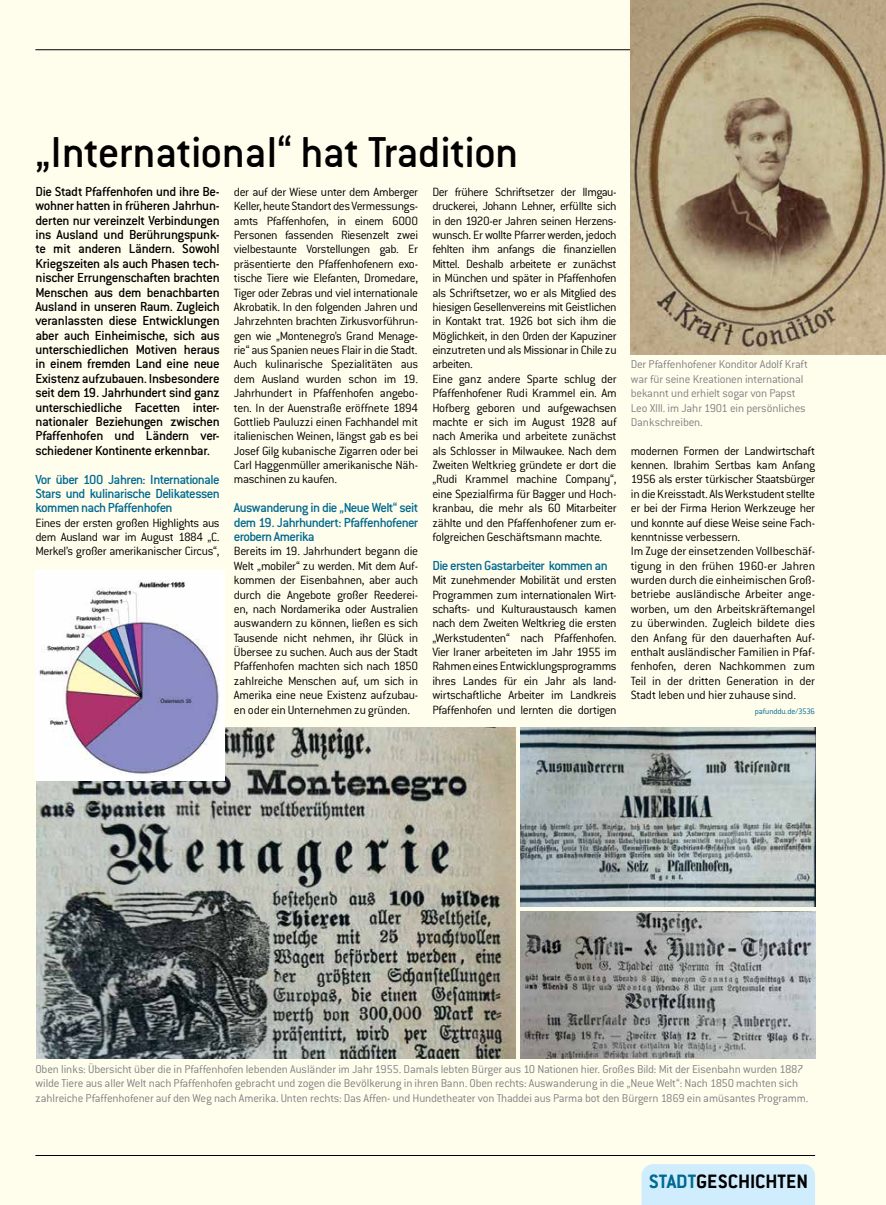
<style>
.page{position:relative;width:886px;height:1205px;background:#fffdec}
.page>*{position:absolute;margin:0;border:0;box-sizing:border-box;transform-origin:0 0}
.t1{font:500 47.5px "Conduit ITC Std";letter-spacing:-.015em;color:#000}
.t2{font:700 21.25px "Conduit ITC Std";color:#000}
.t3{font:500 14.38px/14.4px "Conduit ITC Std";letter-spacing:-.025em;color:#000;text-align:justify}
.t4{font:500 14.38px/14.4px "Conduit ITC Std";letter-spacing:-.045em;color:#006991;text-align:justify}
.t5{font:300 13.12px/14.4px "Conduit ITC Std";letter-spacing:-.02em;color:#000;text-align:justify}
.t6{font:300 12.5px/14.4px "Conduit ITC Std";letter-spacing:-.015em;color:#808285}
.t7{font:300 8.75px "Conduit ITC Std";letter-spacing:-.015em;color:#006991}
.s1{color:#006991}
</style>
<div class="page">
<hr style="left:35px;top:50px;width:706px;height:1px;background:#000">
<hr style="left:35px;top:1155px;width:780px;height:1px;background:#000">
<div style="left:641px;top:1164px;width:174px;height:41px;background:#cfedfc"></div>
<img style="left:37px;top:728px;width:479px;height:330px">
<img style="left:631px;top:0;width:255px;height:354px">
<img style="left:520px;top:912px;width:295px;height:146px">
<div style="left:35px;top:570px;width:190px;height:210px;background:#fff"></div>
<img style="left:39px;top:580px;width:181px;height:195px">
<img style="left:520px;top:728px;width:295px;height:178px">
<h1 class="t1" style="left:35px;top:124px;width:485px">„International“ hat Tradition</h1>
<p class="t3" style="left:35px;top:184px;width:186px">Die Stadt Pfaffenhofen und ihre Be&shy;wohner hatten in früheren Jahrhun&shy;derten nur vereinzelt Verbindungen ins Ausland und Berührungspunk&shy;te mit anderen Ländern. Sowohl Kriegszeiten als auch Phasen tech&shy;nischer Errungenschaften brachten Menschen aus dem benachbarten Ausland in unseren Raum. Zugleich veranlassten diese Entwicklungen aber auch Einheimische, sich aus unterschiedlichen Motiven heraus in einem fremden Land eine neue Existenz aufzubauen. Insbesondere seit dem 19. Jahrhundert sind ganz unterschiedliche Facetten inter&shy;nationaler Beziehungen zwischen Pfaffenhofen und Ländern ver&shy;schiedener Kontinente erkennbar.</p>
<p class="t4" style="left:35px;top:471px;width:186px">Vor über 100 Jahren: Internationale Stars und kulinarische Delikatessen kommen nach Pfaffenhofen</p>
<p class="t5" style="left:35px;top:515px;width:186px">Eines der ersten großen Highlights aus dem Ausland war im August 1884 „C.<br>Merkel’s großer amerikanischer Circus“,</p>
<p class="t5" style="left:234px;top:184px;width:186px">der auf der Wiese unter dem Amberger Keller, heute Standort des Vermessungs&shy;amts Pfaffenhofen, in einem 6000<br>Personen fassenden Riesenzelt zwei vielbestaunte Vorstellungen gab. Er präsentierte den Pfaffenhofenern exo&shy;tische Tiere wie Elefanten, Dromedare, Tiger oder Zebras und viel internationale Akrobatik. In den folgenden Jahren und Jahrzehnten brachten Zirkusvorführun&shy;gen wie „Montenegro’s Grand Menage&shy;rie“ aus Spanien neues Flair in die Stadt.<br>Auch kulinarische Spezialitäten aus dem Ausland wurden schon im 19.<br>Jahrhundert in Pfaffenhofen angebo&shy;ten. In der Auenstraße eröffnete 1894<br>Gottlieb Pauluzzi einen Fachhandel mit italienischen Weinen, längst gab es bei Josef Gilg kubanische Zigarren oder bei Carl Haggenmüller amerikanische Näh&shy;maschinen zu kaufen.</p>
<p class="t4" style="left:234px;top:500px;width:186px">Auswanderung in die „Neue Welt“ seit dem 19. Jahrhundert: Pfaffenhofener erobern Amerika</p>
<p class="t5" style="left:234px;top:544px;width:186px">Bereits im 19. Jahrhundert begann die Welt „mobiler“ zu werden. Mit dem Auf&shy;kommen der Eisenbahnen, aber auch durch die Angebote großer Reederei&shy;en, nach Nordamerika oder Australien auswandern zu können, ließen es sich Tausende nicht nehmen, ihr Glück in Übersee zu suchen. Auch aus der Stadt Pfaffenhofen machten sich nach 1850 zahlreiche Menschen auf, um sich in Amerika eine neue Existenz aufzubau&shy;en oder ein Unternehmen zu gründen.</p>
<p class="t5" style="left:432px;top:184px;width:186px;text-align:left">Der frühere Schriftsetzer der Ilmgau&shy;druckerei, Johann Lehner, erfüllte sich in den 1920-er Jahren seinen Herzens&shy;wunsch. Er wollte Pfarrer werden, jedoch fehlten ihm anfangs die finanziellen Mittel. Deshalb arbeitete er zunächst in München und später in Pfaffenhofen als Schriftsetzer, wo er als Mitglied des hiesigen Gesellenvereins mit Geistlichen in Kontakt trat. 1926 bot sich ihm die Möglichkeit, in den Orden der Kapuziner einzutreten und als Missionar in Chile zu arbeiten.<br>Eine ganz andere Sparte schlug der Pfaffenhofener Rudi Krammel ein. Am Hofberg geboren und aufgewachsen machte er sich im August 1928 auf nach Amerika und arbeitete zunächst als Schlosser in Milwaukee. Nach dem Zweiten Weltkrieg gründete er dort die „Rudi Krammel machine Company“, eine Spezialfirma für Bagger und Hoch&shy;kranbau, die mehr als 60 Mitarbeiter zählte und den Pfaffenhofener zum er&shy;folgreichen Geschäftsmann machte.</p>
<p class="t4" style="left:432px;top:558px;width:177px">Die ersten Gastarbeiter kommen an</p>
<p class="t5" style="left:432px;top:572px;width:186px">Mit zunehmender Mobilität und ersten Programmen zum internationalen Wirt&shy;schafts- und Kulturaustausch kamen nach dem Zweiten Weltkrieg die ersten „Werkstudenten“ nach Pfaffenhofen.<br>Vier Iraner arbeiteten im Jahr 1955 im Rahmen eines Entwicklungsprogramms ihres Landes für ein Jahr als land&shy;wirtschaftliche Arbeiter im Landkreis Pfaffenhofen und lernten die dortigen</p>
<p class="t6" style="left:631px;top:357px;width:179px">Der Pfaffenhofener Konditor Adolf Kraft war für seine Kreationen international bekannt und erhielt sogar von Papst Leo XIII. im Jahr 1901 ein persönliches Dankschreiben.</p>
<p class="t5" style="left:631px;top:443px;width:186px;text-align:left">modernen Formen der Landwirtschaft kennen. Ibrahim Sertbas kam Anfang 1956 als erster türkischer Staatsbürger in die Kreisstadt. Als Werkstudent stellte er bei der Firma Herion Werkzeuge her und konnte auf diese Weise seine Fach&shy;kenntnisse verbessern.<br>Im Zuge der einsetzenden Vollbeschäf&shy;tigung in den frühen 1960-er Jahren wurden durch die einheimischen Groß&shy;betriebe ausländische Arbeiter ange&shy;worben, um den Arbeitskräftemangel zu überwinden. Zugleich bildete dies den Anfang für den dauerhaften Auf&shy;enthalt ausländischer Familien in Pfaf&shy;fenhofen, deren Nachkommen zum Teil in der dritten Generation in der Stadt leben und hier zuhause sind.</p>
<p class="t7" style="left:755px;top:705px;width:62px">pafunddu.de/3536</p>
<p class="t6" style="left:35px;top:1061px;width:774px">Oben links: Übersicht über die in Pfaffenhofen lebenden Ausländer im Jahr 1955. Damals lebten Bürger aus 10 Nationen hier. Großes Bild: Mit der Eisenbahn wurden 1887 wilde Tiere aus aller Welt nach Pfaffenhofen gebracht und zogen die Bevölkerung in ihren Bann. Oben rechts: Auswanderung in die „Neue Welt“: Nach 1850 machten sich zahlreiche Pfaffenhofener auf den Weg nach Amerika. Unten rechts: Das Affen- und Hundetheater von Thaddei aus Parma bot den Bürgern 1869 ein amüsantes Programm.</p>
<h2 class="t2" style="left:649px;top:1169px;width:161px"><span class="s1">STADT</span>GESCHICHTEN</h2>
</div>
